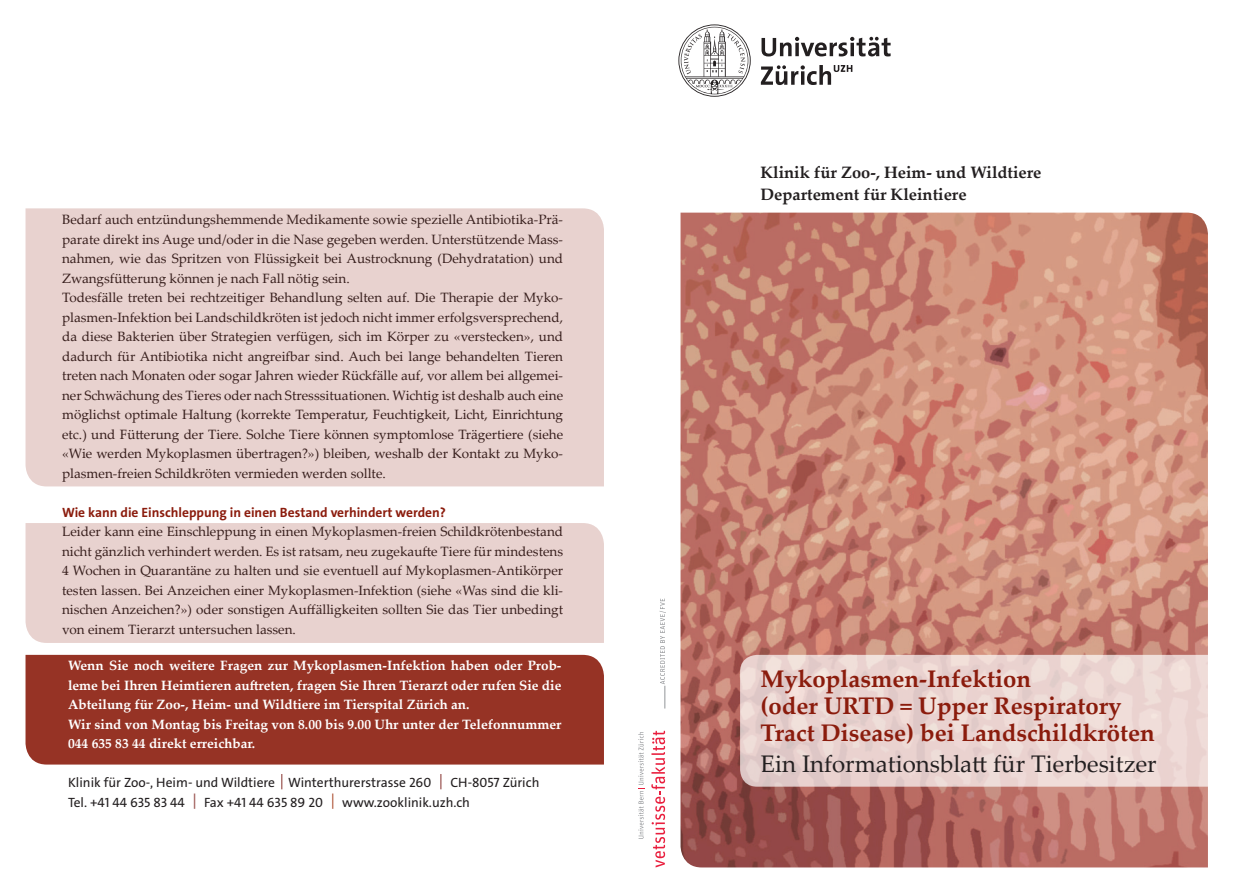
<style>
.page{position:relative;width:1259px;height:893px;background:#fff}
.page>*{position:absolute;margin:0;border:0;box-sizing:border-box;transform-origin:0 0}
.t1{font:700 24px/27px "Palatino Linotype";color:#8b1c0d}
.t2{font:24px "Palatino Linotype";color:#231f20}
.t3{font:700 16.5px/22.5px "Palatino Linotype";color:#231f20}
.t4{font:13.5px/19.5px "Palatino Linotype";color:#231f20}
.t5{font:700 13.5px/19.5px "Palatino Linotype";color:#fff}
.t6{font:13.5px "The Sans LP5 Plain";color:#231f20}
.t7{font:13.5px "The Sans LP7 Bld";color:#8b1c0d}
</style>
<div class="page">
<img style="left:680px;top:213px;width:528px;height:654px">
<svg style="left:740px;top:655px;width:468px;height:132px;background:#e9d4d0"></svg>
<svg style="left:678px;top:24px;width:212px;height:73px"></svg>
<div style="left:26px;top:655px;width:578px;height:110px;background:#963325"></div>
<svg style="left:281px;top:774px;width:1px;height:15px"></svg>
<svg style="left:440px;top:774px;width:1px;height:15px"></svg>
<svg style="left:194px;top:793px;width:1px;height:16px"></svg>
<svg style="left:332px;top:793px;width:1px;height:16px"></svg>
<svg style="left:651px;top:731px;width:14px;height:136px"></svg>
<svg style="left:638px;top:732px;width:6px;height:107px"></svg>
<svg style="left:659px;top:599px;width:7px;height:109px"></svg>
<div style="left:26px;top:208px;width:578px;height:278px;background:#e8d2cf"></div>
<div style="left:26px;top:523px;width:578px;height:120px;background:#e8d2cf"></div>
<p class="t4" style="left:62px;top:209px;width:502px">Bedarf auch entzündungshemmende Medikamente sowie spezielle Antibiotika-Prä&shy;parate direkt ins Auge und/oder in die Nase gegeben werden. Unterstützende Mass&shy;nahmen, wie das Spritzen von Flüssigkeit bei Austrocknung (Dehydratation) und Zwangsfütterung können je nach Fall nötig sein.<br>Todesfälle treten bei rechtzeitiger Behandlung selten auf. Die Therapie der Myko&shy;plasmen-Infektion bei Landschildkröten ist jedoch nicht immer erfolgsversprechend, da diese Bakterien über Strategien verfügen, sich im Körper zu «verstecken», und dadurch für Antibiotika nicht angreifbar sind. Auch bei lange behandelten Tieren treten nach Monaten oder sogar Jahren wieder Rückfälle auf, vor allem bei allgemei&shy;ner Schwächung des Tieres oder nach Stresssituationen. Wichtig ist deshalb auch eine möglichst optimale Haltung (korrekte Temperatur, Feuchtigkeit, Licht, Einrichtung etc.) und Fütterung der Tiere. Solche Tiere können symptomlose Trägertiere (siehe «Wie werden Mykoplasmen übertragen?») bleiben, weshalb der Kontakt zu Myko&shy;plasmen-freien Schildkröten vermieden werden sollte.</p>
<p class="t7" style="left:62px;top:503px;width:385px">Wie kann die Einschleppung in einen Bestand verhindert werden?</p>
<p class="t4" style="left:62px;top:521px;width:502px;text-align:justify">Leider kann eine Einschleppung in einen Mykoplasmen-freien Schildkrötenbestand nicht gänzlich verhindert werden. Es ist ratsam, neu zugekaufte Tiere für mindestens 4 Wochen in Quarantäne zu halten und sie eventuell auf Mykoplasmen-Antikörper testen lassen. Bei Anzeichen einer Mykoplasmen-Infektion (siehe «Was sind die kli&shy;nischen Anzeichen?») oder sonstigen Auffälligkeiten sollten Sie das Tier unbedingt von einem Tierarzt untersuchen lassen.</p>
<p class="t5" style="left:68px;top:655px;width:495px">Wenn Sie noch weitere Fragen zur Mykoplasmen-Infektion haben oder Prob&shy;leme bei Ihren Heimtieren auftreten, fragen Sie Ihren Tierarzt oder rufen Sie die Abteilung für Zoo-, Heim- und Wildtiere im Tierspital Zürich an.<br>Wir sind von Montag bis Freitag von 8.00 bis 9.00 Uhr unter der Telefonnummer 044 635 83 44 direkt erreichbar.</p>
<p class="t6" style="left:68px;top:774px;width:365px">Klinik für Zoo-, Heim- und Wildtiere Winterthurerstrasse 260</p>
<p class="t6" style="left:450px;top:774px;width:90px">CH-8057 Zürich</p>
<p class="t6" style="left:68px;top:793px;width:118px">Tel. +41 44 635 83 44</p>
<p class="t6" style="left:204px;top:793px;width:120px">Fax +41 44 635 89 20</p>
<p class="t6" style="left:342px;top:793px;width:129px">www.zooklinik.uzh.ch</p>
<p class="t3" style="left:760px;top:160px;width:282px">Klinik für Zoo-, Heim- und Wildtiere<br>Departement für Kleintiere</p>
<h1 class="t1" style="left:760px;top:664px;width:396px">Mykoplasmen-Infektion<br>(oder URTD = Upper Respiratory<br>Tract Disease) bei Landschildkröten</h1>
<h1 class="t2" style="left:760px;top:747px;width:398px">Ein Informationsblatt für Tierbesitzer</h1>
</div>
